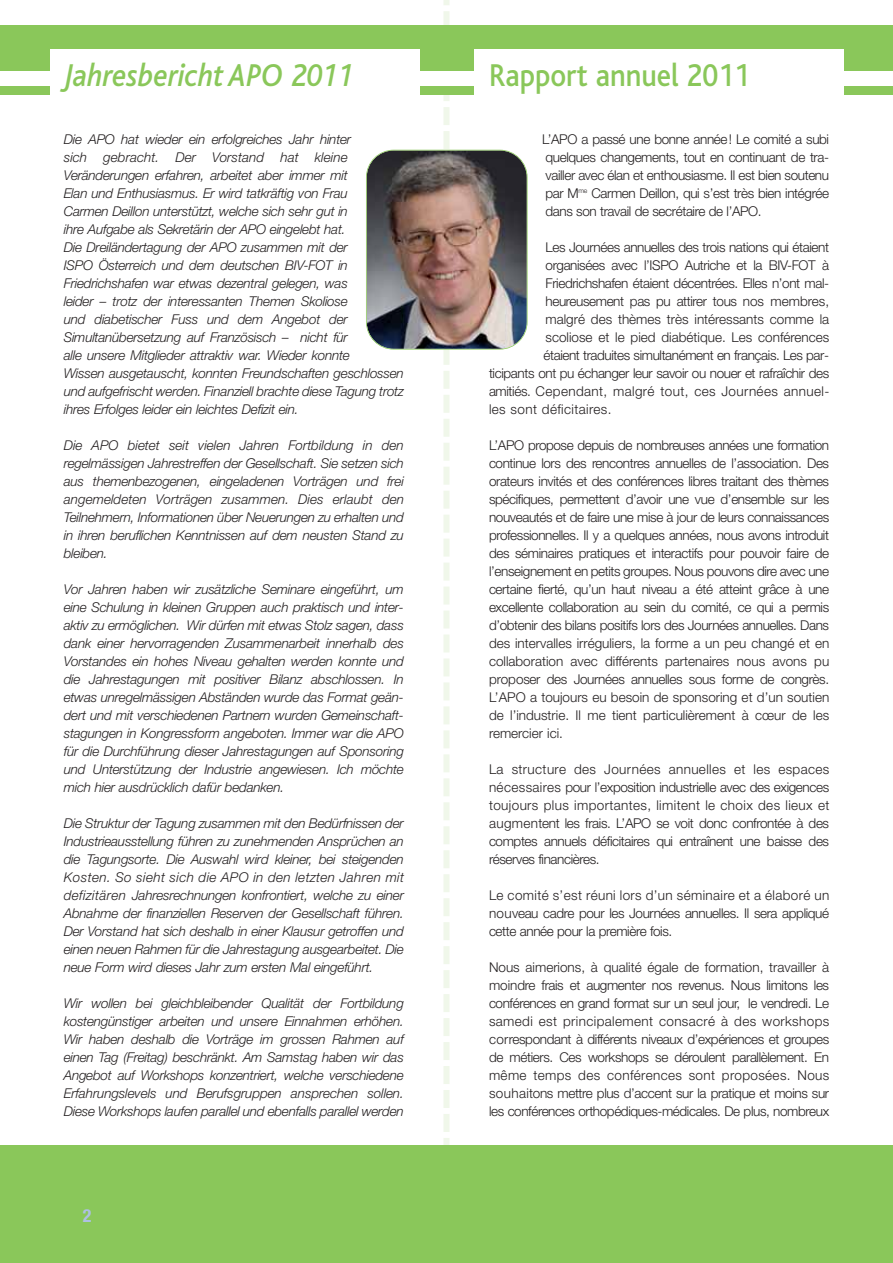
<style>
.page{position:relative;width:893px;height:1263px;background:#fff}
.page>*{position:absolute;margin:0;border:0;box-sizing:border-box;transform-origin:0 0}
.t1{font:italic 500 33px "Bliss";color:#8ac75a;scale:.9 1}
.t2{font:500 33px "Bliss";color:#8ac75a;scale:.9 1}
.t3{font:700 condensed 18px "Helvetica Neue";color:#aec0e3}
.t4{font:italic 300 13.5px/18px "Helvetica Neue";letter-spacing:-.015em;color:#231f20;text-align:justify}
.t5{font:300 13.5px/18px "Helvetica Neue";letter-spacing:-.03em;color:#231f20;text-align:justify}
.t6{font:300 13.5px "Helvetica Neue";color:#231f20}
.t7{font:300 13.5px "Helvetica Neue";letter-spacing:.03em;color:#231f20}
</style>
<div class="page">
<svg style="left:443px;top:0;width:6px;height:1145px"></svg>
<div style="left:0;top:1145px;width:893px;height:118px;background:#8ac75a"></div>
<div style="left:0;top:26px;width:893px;height:69px;background:#8ac75a"></div>
<div style="left:0;top:72px;width:893px;height:14px;background:#fff"></div>
<div style="left:50px;top:49px;width:370px;height:59px;background:#fff"></div>
<div style="left:474px;top:49px;width:370px;height:59px;background:#fff"></div>
<img style="left:367px;top:150px;width:160px;height:199px;border-radius:27px">
<div style="left:366px;top:150px;width:162px;height:200px;border:2px solid #8ac75a;border-radius:28px"></div>
<h1 class="t1" style="left:64px;top:55px;width:324px">Jahresbericht APO 2011</h1>
<h1 class="t2" style="left:489px;top:62px;width:292px">Rapport annuel 2011</h1>
<p class="t4" style="left:64px;top:131px;width:342px;text-align:left">Die APO hat wieder ein erfolgreiches Jahr hinter<br>sich gebracht. Der Vorstand hat kleine Veränderungen erfahren, arbeitet aber immer mit<br>Elan und Enthusiasmus. Er wird tatkräftig von Frau<br>Carmen Deillon unterstützt, welche sich sehr gut in<br>ihre Aufgabe als Sekretärin der APO eingelebt hat.<br>Die Dreiländertagung der APO zusammen mit der<br>ISPO Österreich und dem deutschen BIV-FOT in Friedrichshafen war etwas dezentral gelegen, was<br>leider – trotz der interessanten Themen Skoliose<br>und diabetischer Fuss und dem Angebot der Simultanübersetzung auf Französisch – nicht für<br>alle unsere Mitglieder attraktiv war. Wieder konnte<br>Wissen ausgetauscht, konnten Freundschaften geschlossen und aufgefrischt werden. Finanziell brachte diese Tagung trotz ihres Erfolges leider ein leichtes Defizit ein.</p>
<p class="t4" style="left:64px;top:437px;width:342px">Die APO bietet seit vielen Jahren Fortbildung in den regelmässigen Jahrestreffen der Gesellschaft. Sie setzen sich aus themenbezogenen, eingeladenen Vorträgen und frei angemeldeten Vorträgen zusammen. Dies erlaubt den Teilnehmern, Informationen über Neuerungen zu erhalten und in ihren beruflichen Kenntnissen auf dem neusten Stand zu bleiben.</p>
<p class="t4" style="left:64px;top:581px;width:342px">Vor Jahren haben wir zusätzliche Seminare eingeführt, um eine Schulung in kleinen Gruppen auch praktisch und inter&shy;aktiv zu ermöglichen. Wir dürfen mit etwas Stolz sagen, dass dank einer hervorragenden Zusammenarbeit innerhalb des Vorstandes ein hohes Niveau gehalten werden konnte und die Jahrestagungen mit positiver Bilanz abschlossen. In etwas unregelmässigen Abständen wurde das Format geän&shy;dert und mit verschiedenen Partnern wurden Gemeinschaft&shy;stagungen in Kongressform angeboten. Immer war die APO für die Durchführung dieser Jahrestagungen auf Sponsoring und Unterstützung der Industrie angewiesen. Ich möchte mich hier ausdrücklich dafür bedanken.</p>
<p class="t4" style="left:64px;top:815px;width:342px">Die Struktur der Tagung zusammen mit den Bedürfnissen der Industrieausstellung führen zu zunehmenden Ansprüchen an die Tagungsorte. Die Auswahl wird kleiner, bei steigenden Kosten. So sieht sich die APO in den letzten Jahren mit defizitären Jahresrechnungen konfrontiert, welche zu einer Abnahme der finanziellen Reserven der Gesellschaft führen.<br>Der Vorstand hat sich deshalb in einer Klausur getroffen und einen neuen Rahmen für die Jahrestagung ausgearbeitet. Die neue Form wird dieses Jahr zum ersten Mal eingeführt.</p>
<p class="t4" style="left:64px;top:995px;width:342px">Wir wollen bei gleichbleibender Qualität der Fortbildung kostengünstiger arbeiten und unsere Einnahmen erhöhen.<br>Wir haben deshalb die Vorträge im grossen Rahmen auf einen Tag (Freitag) beschränkt. Am Samstag haben wir das Angebot auf Workshops konzentriert, welche verschiedene Erfahrungslevels und Berufsgruppen ansprechen sollen.<br>Diese Workshops laufen parallel und ebenfalls parallel werden</p>
<h2 class="t3" style="left:83px;top:1209px;width:10px">2</h2>
<p class="t5" style="left:542px;top:131px;width:288px">L’APO a passé une bonne année! Le comité a subi quelques changements, tout en continuant de tra&shy;vailler avec élan et enthousiasme. Il est bien soutenu par M<sup>me</sup> Carmen Deillon, qui s’est très bien intégrée dans son travail de secrétaire de l’APO.</p>
<p class="t5" style="left:546px;top:239px;width:285px">Les Journées annuelles des trois nations qui étaient</p>
<p class="t5" style="left:546px;top:257px;width:285px">organisées avec l’ISPO Autriche et la BIV-FOT à</p>
<p class="t5" style="left:546px;top:275px;width:285px">Friedrichshafen étaient décentrées. Elles n’ont mal-</p>
<p class="t5" style="left:546px;top:293px;width:285px">heureusement pas pu attirer tous nos membres,</p>
<p class="t6" style="left:546px;top:314px;width:285px">malgré des thèmes très intéressants comme la</p>
<p class="t6" style="left:546px;top:332px;width:285px">scoliose et le pied diabétique. Les conférences</p>
<p class="t5" style="left:543px;top:347px;width:287px">étaient traduites simultanément en français. Les par-</p>
<p class="t5" style="left:489px;top:365px;width:342px">ticipants ont pu échanger leur savoir ou nouer et rafraîchir des</p>
<p class="t7" style="left:489px;top:386px;width:342px">amitiés. Cependant, malgré tout, ces Journées annuel-</p>
<p class="t7" style="left:489px;top:404px;width:124px">les sont déficitaires.</p>
<p class="t5" style="left:489px;top:437px;width:342px">L’APO propose depuis de nombreuses années une formation continue lors des rencontres annuelles de l’association. Des orateurs invités et des conférences libres traitant des thèmes spécifiques, permettent d’avoir une vue d’ensemble sur les nouveautés et de faire une mise à jour de leurs connaissances professionnelles. Il y a quelques années, nous avons introduit des séminaires pratiques et interactifs pour pouvoir faire de l’enseignement en petits groupes. Nous pouvons dire avec une certaine fierté, qu’un haut niveau a été atteint grâce à une excellente collaboration au sein du comité, ce qui a permis d’obtenir des bilans positifs lors des Journées annuelles. Dans des intervalles irréguliers, la forme a un peu changé et en collaboration avec différents partenaires nous avons pu proposer des Journées annuelles sous forme de congrès.<br>L’APO a toujours eu besoin de sponsoring et d’un soutien de l’industrie. Il me tient particulièrement à cœur de les remercier ici.</p>
<p class="t5" style="left:489px;top:761px;width:342px">La structure des Journées annuelles et les espaces nécessaires pour l’exposition industrielle avec des exigences toujours plus importantes, limitent le choix des lieux et augmentent les frais. L’APO se voit donc confrontée à des comptes annuels déficitaires qui entraînent une baisse des réserves financières.</p>
<p class="t5" style="left:489px;top:887px;width:342px">Le comité s’est réuni lors d’un séminaire et a élaboré un nouveau cadre pour les Journées annuelles. Il sera appliqué cette année pour la première fois.</p>
<p class="t5" style="left:489px;top:959px;width:342px">Nous aimerions, à qualité égale de formation, travailler à moindre frais et augmenter nos revenus. Nous limitons les conférences en grand format sur un seul jour, le vendredi. Le samedi est principalement consacré à des workshops correspondant à différents niveaux d’expériences et groupes de métiers. Ces workshops se déroulent parallèlement. En même temps des conférences sont proposées. Nous souhaitons mettre plus d’accent sur la pratique et moins sur les conférences orthopédiques-médicales. De plus, nombreux</p>
</div>
